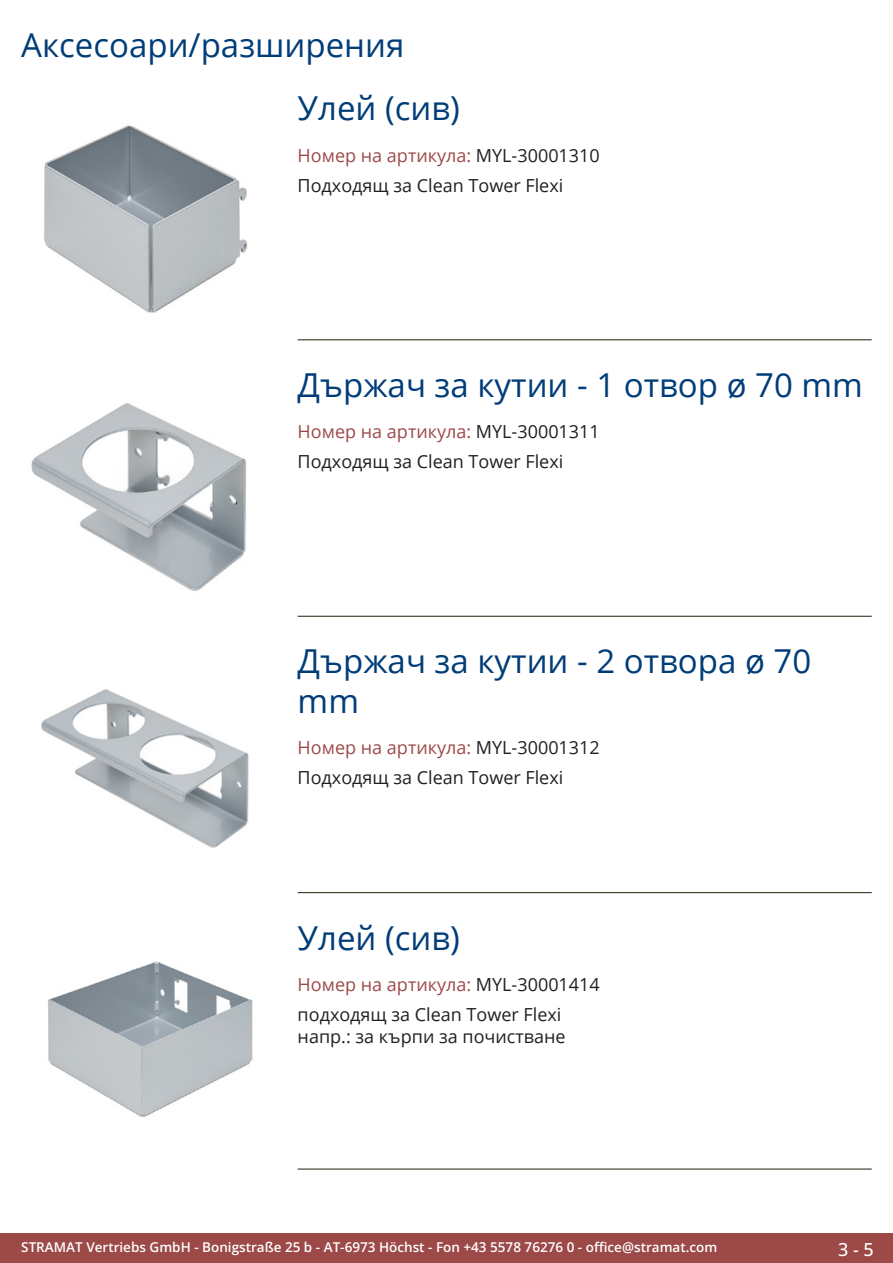
<style>
.page{position:relative;width:893px;height:1263px;background:#fff}
.page>*{position:absolute;margin:0;border:0;box-sizing:border-box;transform-origin:0 0}
.Produkttitel{font:33px/39.6px "Open Sans";color:#003d78}
.RastTitel{font:33px "Open Sans";color:#003d78}
.Beschreibung_Text{font:18px/21.6px "Open Sans";color:#231f20}
.TechDaten_Überschrif{font:18px "Open Sans";color:#9c4948}
.t1{font:500 18px "Open Sans";color:#fff}
.t2{font:600 13.5px "Open Sans";color:#fff}
.s1{color:#231f20}
</style>
<div class="page">
<div style="left:0;top:1233px;width:893px;height:30px;background:#9c4948"></div>
<hr style="left:298px;top:340px;width:574px;height:1px;background:#201d08">
<hr style="left:298px;top:616px;width:574px;height:1px;background:#201d08">
<hr style="left:298px;top:892px;width:574px;height:1px;background:#201d08">
<hr style="left:298px;top:1169px;width:574px;height:1px;background:#201d08">
<img style="left:44px;top:125px;width:204px;height:188px">
<img style="left:31px;top:403px;width:216px;height:188px">
<img style="left:41px;top:689px;width:208px;height:159px">
<img style="left:48px;top:961px;width:205px;height:156px">
<p class="RastTitel" style="left:21px;top:22px;width:385px">Аксесоари/разширения</p>
<p class="Produkttitel" style="left:298px;top:88px;width:164px">Улей (сив)</p>
<p class="TechDaten_Überschrif" style="left:298px;top:143px;width:304px">Номер на артикула: <span class="s1">MYL-30001310</span></p>
<p class="Beschreibung_Text" style="left:298px;top:174px;width:267px">Подходящ за Clean Tower Flexi</p>
<p class="Produkttitel" style="left:298px;top:364px;width:567px">Държач за кутии - 1 отвор ø 70 mm</p>
<p class="TechDaten_Überschrif" style="left:298px;top:420px;width:304px">Номер на артикула: <span class="s1">MYL-30001311</span></p>
<p class="Beschreibung_Text" style="left:298px;top:450px;width:267px">Подходящ за Clean Tower Flexi</p>
<p class="Produkttitel" style="left:298px;top:640px;width:515px">Държач за кутии - 2 отвора ø 70 mm</p>
<p class="TechDaten_Überschrif" style="left:298px;top:735px;width:304px">Номер на артикула: <span class="s1">MYL-30001312</span></p>
<p class="Beschreibung_Text" style="left:298px;top:766px;width:267px">Подходящ за Clean Tower Flexi</p>
<p class="Produkttitel" style="left:298px;top:917px;width:164px">Улей (сив)</p>
<p class="TechDaten_Überschrif" style="left:298px;top:972px;width:304px">Номер на артикула: <span class="s1">MYL-30001414</span></p>
<p class="Beschreibung_Text" style="left:298px;top:1003px;width:269px">подходящ за Clean Tower Flexi напр.: за кърпи за почистване</p>
<p class="t2" style="left:21px;top:1238px;width:698px">STRAMAT Vertriebs GmbH - Bonigstraße 25 b - AT-6973 Höchst - Fon +43 5578 76276 0 - office@stramat.com</p>
<p class="t1" style="left:838px;top:1237px;width:37px">3 - 5</p>
</div>
